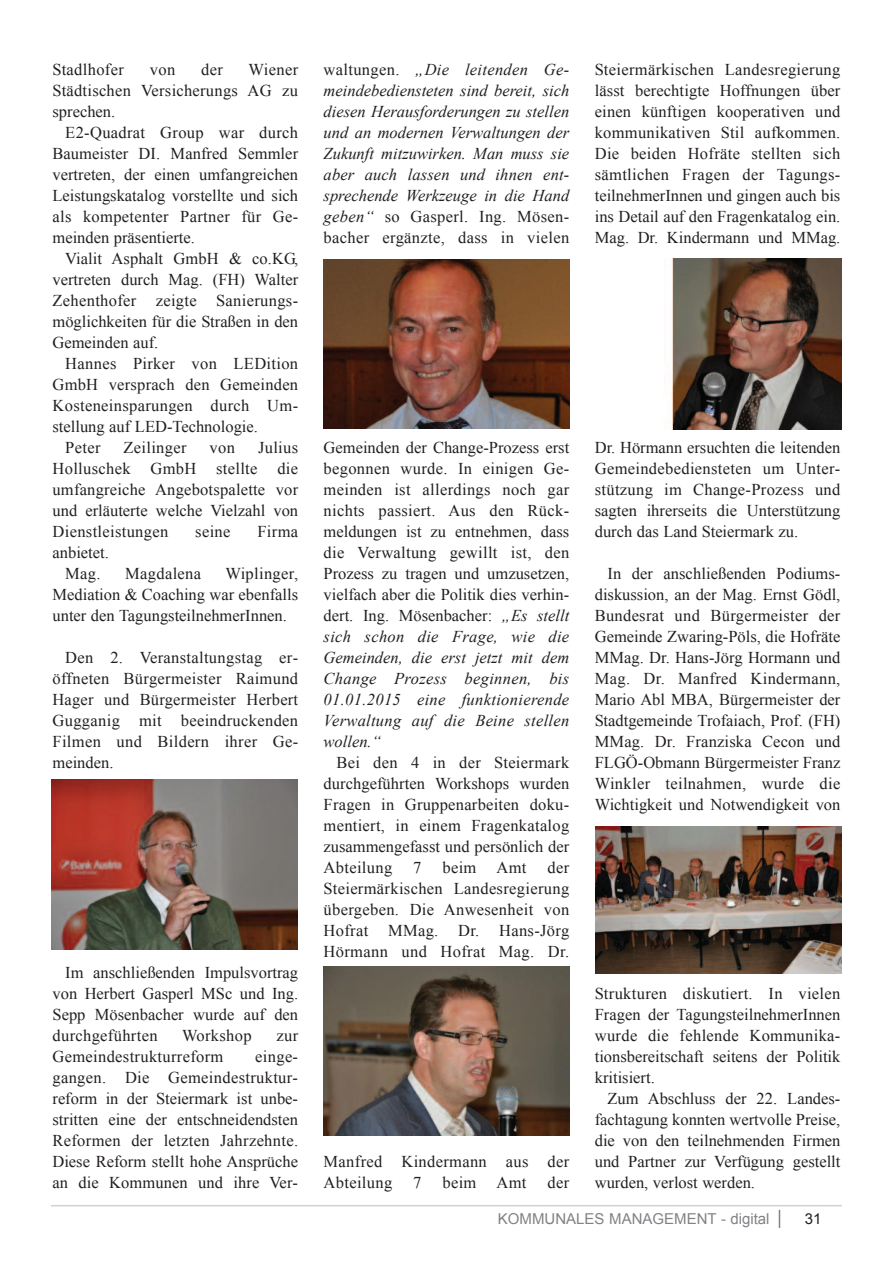
<style>
.page{position:relative;width:893px;height:1263px;background:#fff}
.page>*{position:absolute;margin:0;border:0;box-sizing:border-box;transform-origin:0 0}
.t1{font:16.5px/21px "Times New Roman";color:#231f20;text-align:justify}
.t2{font:italic 16.5px/21px "Times New Roman";color:#231f20;text-align:justify}
.t3{font:16.5px/21px "Times New Roman";letter-spacing:.02em;color:#231f20}
.t4{font:15px "Arial";color:#808285}
.t5{font:15px "Arial";color:#231f20}
.s1{font-style:normal}
.s2{font-style:italic}
</style>
<div class="page">
<svg style="left:779px;top:1210px;width:1px;height:18px"></svg>
<hr style="left:51px;top:1205px;width:791px;height:1px;background:#d1d2d4">
<img style="left:51px;top:780px;width:247px;height:169px">
<img style="left:323px;top:259px;width:247px;height:169px">
<img style="left:323px;top:966px;width:247px;height:170px">
<img style="left:595px;top:826px;width:247px;height:147px">
<img style="left:671px;top:258px;width:171px;height:171px">
<p class="t1" style="left:53px;top:59px;width:247px;text-indent:196px">Wiener Städtischen Versicherungs AG zu sprechen.</p>
<p class="t1" style="left:53px;top:122px;width:247px;text-indent:13px">E2-Quadrat Group war durch Baumeister DI. Manfred Semmler vertreten, der einen umfangreichen Leistungskatalog vorstellte und sich als kompetenter Partner für Ge&shy;meinden präsentierte.</p>
<p class="t1" style="left:53px;top:248px;width:247px;text-indent:13px">Vialit Asphalt GmbH &amp; co.KG, vertreten durch Mag. (FH) Walter Zehenthofer zeigte Sanierungs&shy;möglichkeiten für die Straßen in den Gemeinden auf.</p>
<p class="t3" style="left:65px;top:353px;width:234px">Hannes Pirker von LEDition</p>
<p class="t1" style="left:53px;top:374px;width:247px">GmbH versprach den Gemeinden</p>
<p class="t3" style="left:53px;top:395px;width:247px">Kosteneinsparungen durch Um-</p>
<p class="t1" style="left:53px;top:416px;width:207px">stellung auf LED-Technologie.</p>
<p class="t1" style="left:65px;top:437px;width:37px">Peter</p>
<p class="t3" style="left:123px;top:437px;width:65px">Zeilinger</p>
<p class="t1" style="left:210px;top:437px;width:27px">von</p>
<p class="t3" style="left:53px;top:59px;width:73px">Stadlhofer</p>
<p class="t1" style="left:150px;top:59px;width:27px">von</p>
<p class="t1" style="left:201px;top:59px;width:23px">der</p>
<p class="t1" style="left:53px;top:437px;width:247px;text-indent:205px">Julius Holluschek GmbH stellte die umfangreiche Angebotspalette vor und erläuterte welche Vielzahl von Dienstleistungen</p>
<p class="t1" style="left:195px;top:521px;width:37px">seine</p>
<p class="t1" style="left:257px;top:521px;width:42px">Firma</p>
<p class="t1" style="left:53px;top:542px;width:58px;text-align:center">anbietet.<br>Mag.</p>
<p class="t1" style="left:53px;top:563px;width:247px;text-indent:173px">Wiplinger, Mediation &amp; Coaching war ebenfalls unter den TagungsteilnehmerInnen.</p>
<p class="t1" style="left:53px;top:647px;width:247px;text-indent:13px">Den 2. Veranstaltungstag er&shy;öffneten Bürgermeister Raimund Hager und Bürgermeister Herbert Gugganig mit beeindruckenden Filmen und Bildern ihrer Ge&shy;meinden.</p>
<p class="t3" style="left:125px;top:563px;width:77px">Magdalena</p>
<p class="t1" style="left:53px;top:962px;width:247px;text-indent:13px">Im anschließenden Impulsvortrag von Herbert Gasperl MSc und Ing.<br>Sepp Mösenbacher wurde auf den durchgeführten</p>
<p class="t3" style="left:182px;top:1025px;width:71px">Workshop</p>
<p class="t1" style="left:276px;top:1025px;width:23px">zur</p>
<p class="t3" style="left:53px;top:1046px;width:172px">Gemeindestrukturreform</p>
<p class="t1" style="left:52px;top:1046px;width:247px;text-indent:203px">einge&shy;gangen. Die Gemeindestruktur&shy;reform in der Steiermark ist unbe&shy;stritten eine der entschneidendsten Reformen der letzten Jahrzehnte.<br>Diese Reform stellt hohe Ansprüche an die Kommunen und ihre Ver-</p>
<p class="t2" style="left:324px;top:59px;width:247px"><span class="s1">waltungen.</span> „Die leitenden Ge&shy;meindebediensteten sind bereit, sich diesen Herausforderungen zu stellen und an modernen Verwaltungen der Zukunft mitzuwirken. Man muss sie aber auch lassen und ihnen ent&shy;sprechende Werkzeuge in die Hand geben“ <span class="s1">so Gasperl. Ing. Mösen&shy;bacher ergänzte, dass in vielen</span></p>
<p class="t1" style="left:595px;top:59px;width:247px">Steiermärkischen Landesregierung lässt berechtigte Hoffnungen über einen künftigen kooperativen und kommunikativen Stil aufkommen.<br>Die beiden Hofräte stellten sich sämtlichen Fragen der Tagungs&shy;teilnehmerInnen und gingen auch bis ins Detail auf den Fragenkatalog ein.<br>Mag. Dr. Kindermann und MMag.</p>
<p class="t1" style="left:324px;top:437px;width:247px">Gemeinden der Change-Prozess erst begonnen wurde. In einigen Ge&shy;meinden ist allerdings noch gar nichts passiert. Aus den Rück&shy;meldungen ist zu entnehmen, dass die Verwaltung gewillt ist, den Prozess zu tragen und umzusetzen, vielfach aber die Politik dies verhin&shy;dert. Ing. Mösenbacher: <span class="s2">„Es stellt sich schon die Frage, wie die Gemeinden, die erst jetzt mit dem Change Prozess beginnen, bis 01.01.2015 eine funktionierende Verwaltung auf die Beine stellen wollen.“</span></p>
<p class="t1" style="left:324px;top:752px;width:247px;text-indent:13px">Bei den 4 in der Steiermark durchgeführten Workshops wurden Fragen in Gruppenarbeiten doku&shy;mentiert, in einem Fragenkatalog zusammengefasst und persönlich der Abteilung</p>
<p class="t1" style="left:324px;top:857px;width:247px;text-indent:224px">der Steiermärkischen Landesregierung übergeben. Die Anwesenheit von Hofrat MMag. Dr. Hans-Jörg Hörmann und Hofrat Mag. Dr.</p>
<p class="t1" style="left:413px;top:857px;width:10px">7</p>
<p class="t1" style="left:442px;top:857px;width:86px">beim Amt</p>
<p class="t3" style="left:324px;top:1151px;width:247px">Manfred Kindermann aus der<br>Abteilung</p>
<p class="t1" style="left:413px;top:1172px;width:10px">7</p>
<p class="t1" style="left:442px;top:1172px;width:86px">beim Amt</p>
<p class="t1" style="left:547px;top:1172px;width:23px">der</p>
<p class="t1" style="left:595px;top:437px;width:247px">Dr. Hörmann ersuchten die leitenden Gemeindebediensteten um Unter&shy;stützung im Change-Prozess und sagten ihrerseits die Unterstützung durch das Land Steiermark zu.</p>
<p class="t1" style="left:595px;top:563px;width:247px;text-indent:13px">In der anschließenden Podiums&shy;diskussion, an der Mag. Ernst Gödl, Bundesrat und Bürgermeister der Gemeinde Zwaring-Pöls, die Hofräte MMag. Dr. Hans-Jörg Hormann und Mag. Dr. Manfred Kindermann, Mario Abl MBA, Bürgermeister der Stadtgemeinde Trofaiach, Prof. (FH)<br>MMag. Dr. Franziska Cecon und FLGÖ-Obmann Bürgermeister Franz Winkler teilnahmen, wurde die Wichtigkeit und Notwendigkeit von</p>
<p class="t1" style="left:595px;top:983px;width:247px">Strukturen diskutiert. In vielen Fragen der TagungsteilnehmerInnen wurde die fehlende Kommunika&shy;tionsbereitschaft seitens der Politik kritisiert.</p>
<p class="t1" style="left:595px;top:1088px;width:247px;text-indent:13px">Zum Abschluss der 22. Landes&shy;fachtagung konnten wertvolle Preise, die von den teilnehmenden Firmen und Partner zur Verfügung gestellt wurden, verlost werden.</p>
<p class="t4" style="left:498px;top:1211px;width:273px">KOMMUNALES MANAGEMENT - digital</p>
<p class="t5" style="left:805px;top:1211px;width:18px">31</p>
</div>
